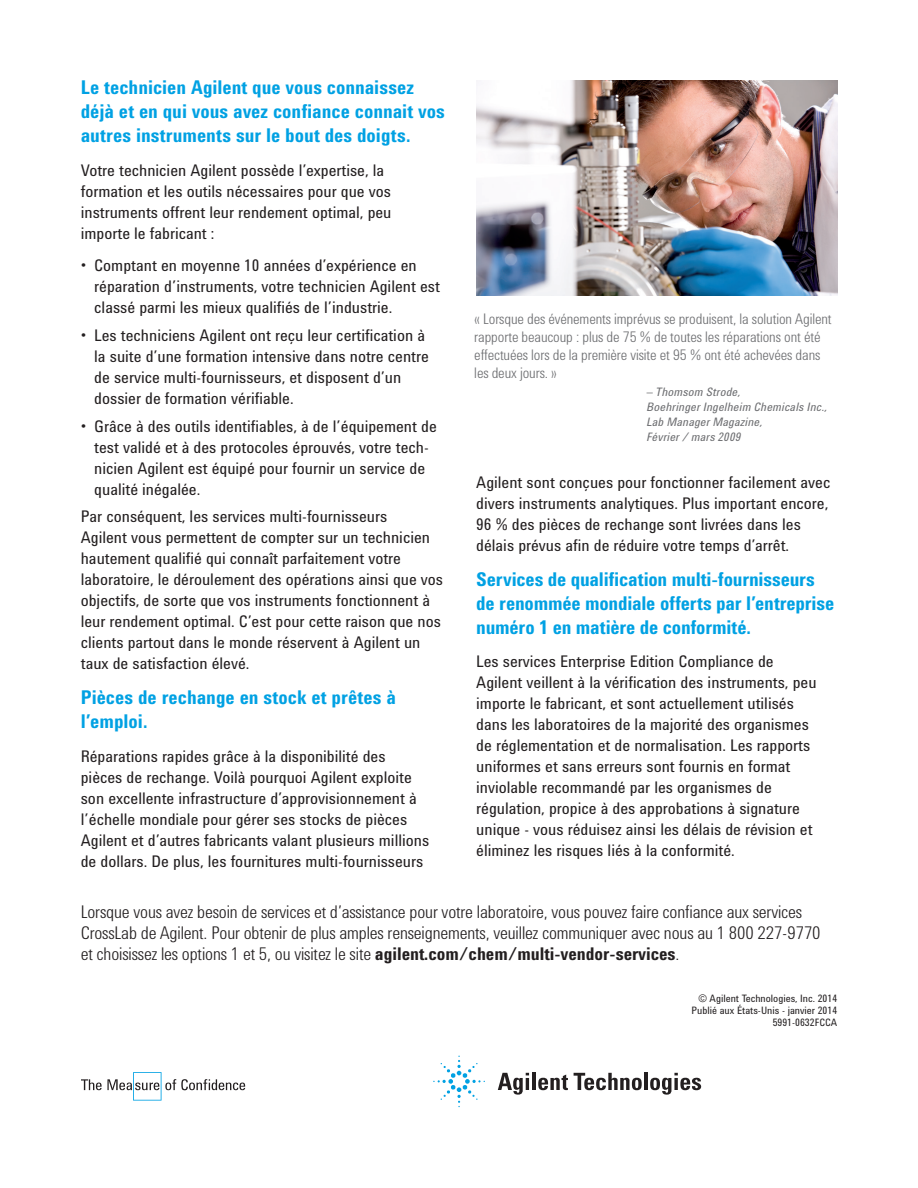
<style>
.page{position:relative;width:918px;height:1188px;background:#fff}
.page>*{position:absolute;margin:0;border:0;box-sizing:border-box;transform-origin:0 0}
.Promo_Box_CTA{font:700 19.5px/24px "Agilent Condensed CFF";color:#00a1e3}
.Promo_Box_CTA-2{font:300 18px/21px "Agilent Condensed CFF";letter-spacing:-.005em;color:#231f20}
.Promo_Box_CTA-3{font:16.5px/21px "Agilent Condensed CFF";color:#231f20}
.Promo_Box_CTA-4{font:300 15px/18px "Agilent Condensed CFF";letter-spacing:-.005em;color:#6c6d70}
.Promo_Box_CTA-5{font:italic 12px/15px "Agilent Condensed CFF";letter-spacing:.015em;color:#6c6d70}
.Legal_Text_Copyright{font:10.5px "Agilent Condensed CFF";color:#231f20}
.s1{font-weight:700}
</style>
<div class="page">
<svg style="left:81px;top:1072px;width:164px;height:29px"></svg>
<svg style="left:498px;top:1073px;width:31px;height:22px"></svg>
<hr style="left:532px;top:1073px;width:4px;height:17px;background:#231f20">
<svg style="left:538px;top:1075px;width:30px;height:15px"></svg>
<svg style="left:574px;top:1073px;width:68px;height:17px"></svg>
<hr style="left:644px;top:1073px;width:4px;height:17px;background:#231f20">
<svg style="left:650px;top:1073px;width:51px;height:22px"></svg>
<svg style="left:433px;top:1056px;width:52px;height:51px"></svg>
<img style="left:476px;top:81px;width:361px;height:214px">
<p class="Promo_Box_CTA" style="left:81px;top:75px;width:366px">Le technicien Agilent que vous connaissez déjà et en qui vous avez confiance connait vos autres instruments sur le bout des doigts.</p>
<p class="Promo_Box_CTA-3" style="left:81px;top:159px;width:312px">Votre technicien Agilent possède l’expertise, la formation et les outils nécessaires pour que vos instruments offrent leur rendement optimal, peu importe le fabricant :</p>
<p class="Promo_Box_CTA-3" style="left:94px;top:254px;width:347px;text-indent:-14px">• Comptant en moyenne 10 années d’expérience en réparation d’instruments, votre technicien Agilent est classé parmi les mieux qualifiés de l’industrie.</p>
<p class="Promo_Box_CTA-3" style="left:94px;top:324px;width:336px;text-indent:-14px">• Les techniciens Agilent ont reçu leur certification à la suite d’une formation intensive dans notre centre de service multi-fournisseurs, et disposent d’un dossier de formation vérifiable.</p>
<p class="Promo_Box_CTA-3" style="left:94px;top:415px;width:344px;text-indent:-14px">• Grâce à des outils identifiables, à de l’équipement de test validé et à des protocoles éprouvés, votre tech&shy;nicien Agilent est équipé pour fournir un service de qualité inégalée.</p>
<p class="Promo_Box_CTA-3" style="left:81px;top:505px;width:364px">Par conséquent, les services multi-fournisseurs<br>Agilent vous permettent de compter sur un technicien hautement qualifié qui connaît parfaitement votre laboratoire, le déroulement des opérations ainsi que vos objectifs, de sorte que vos instruments fonctionnent à leur rendement optimal. C’est pour cette raison que nos clients partout dans le monde réservent à Agilent un taux de satisfaction élevé.</p>
<p class="Promo_Box_CTA" style="left:81px;top:685px;width:317px">Pièces de rechange en stock et prêtes à l’emploi.</p>
<p class="Promo_Box_CTA-3" style="left:81px;top:745px;width:350px">Réparations rapides grâce à la disponibilité des pièces de rechange. Voilà pourquoi Agilent exploite son excellente infrastructure d’approvisionnement à l’échelle mondiale pour gérer ses stocks de pièces Agilent et d’autres fabricants valant plusieurs millions de dollars. De plus, les fournitures multi-fournisseurs</p>
<p class="Promo_Box_CTA-2" style="left:81px;top:900px;width:741px">Lorsque vous avez besoin de services et d’assistance pour votre laboratoire, vous pouvez faire confiance aux services<br>CrossLab de Agilent. Pour obtenir de plus amples renseignements, veuillez communiquer avec nous au 1 800 227-9770 et choisissez les options 1 et 5, ou visitez le site <span class="s1">agilent.com/chem/multi-vendor-services</span>.</p>
<p class="Promo_Box_CTA-4" style="left:474px;top:309px;width:359px">« Lorsque des événements imprévus se produisent, la solution Agilent rapporte beaucoup : plus de 75 % de toutes les réparations ont été effectuées lors de la première visite et 95 % ont été achevées dans les deux jours. »</p>
<p class="Promo_Box_CTA-5" style="left:647px;top:384px;width:182px">– Thomsom Strode,<br>Boehringer Ingelheim Chemicals Inc.,<br>Lab Manager Magazine,<br>Février / mars 2009</p>
<p class="Promo_Box_CTA-3" style="left:476px;top:471px;width:356px">Agilent sont conçues pour fonctionner facilement avec divers instruments analytiques. Plus important encore, 96 % des pièces de rechange sont livrées dans les délais prévus afin de réduire votre temps d’arrêt.</p>
<p class="Promo_Box_CTA" style="left:476px;top:566px;width:360px">Services de qualification multi-fournisseurs de renommée mondiale offerts par l’entreprise numéro 1 en matière de conformité.</p>
<p class="Promo_Box_CTA-3" style="left:476px;top:650px;width:342px">Les services Enterprise Edition Compliance de Agilent veillent à la vérification des instruments, peu importe le fabricant, et sont actuellement utilisés dans les laboratoires de la majorité des organismes de réglementation et de normalisation. Les rapports uniformes et sans erreurs sont fournis en format inviolable recommandé par les organismes de régulation, propice à des approbations à signature unique - vous réduisez ainsi les délais de révision et éliminez les risques liés à la conformité.</p>
<p class="Legal_Text_Copyright" style="left:698px;top:990px;width:140px">© Agilent Technologies, Inc. 2014</p>
<p class="Legal_Text_Copyright" style="left:692px;top:1002px;width:147px">Publié aux États-Unis - janvier 2014</p>
<p class="Legal_Text_Copyright" style="left:773px;top:1014px;width:66px">5991-0632FCCA</p>
</div>
